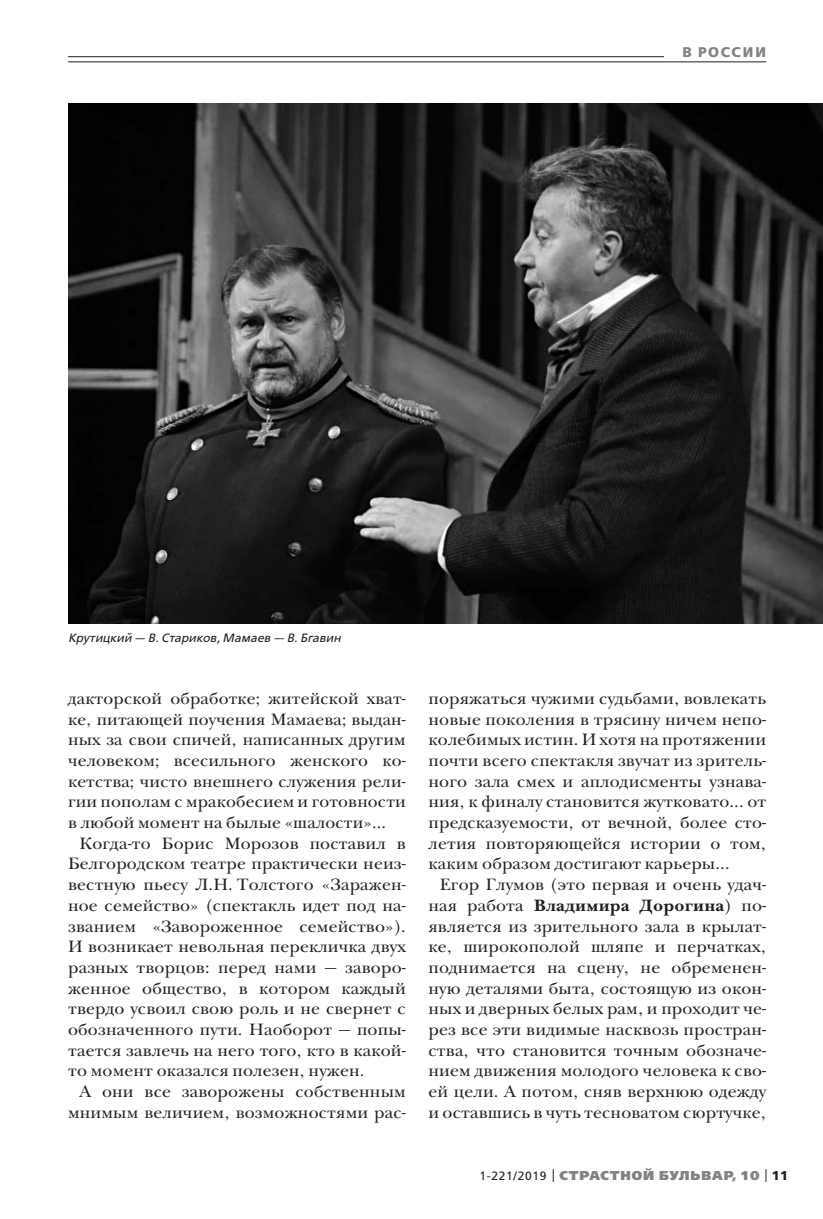
<style>
.page{position:relative;width:823px;height:1219px;background:#fff}
.page>*{position:absolute;margin:0;border:0;box-sizing:border-box;transform-origin:0 0}
.t1{font:17px/20.6px "New Baskerville ITC";letter-spacing:.01em;color:#231f20;text-align:justify}
.t2{font:700 14px "Free Set";letter-spacing:.105em;color:#808285}
.t3{font:800 12.8px "Free Set";letter-spacing:.07em;color:#808285}
.t4{font:italic 12px "Free Set";letter-spacing:.005em;color:#231f20}
.s1{font-weight:700}
.s2{font-weight:400;font-size:12px;color:#231f20}
.s3{font-weight:700;color:#231f20}
</style>
<div class="page">
<svg style="left:552px;top:1169px;width:1px;height:13px"></svg>
<svg style="left:765px;top:1169px;width:1px;height:13px"></svg>
<hr style="left:68px;top:56px;width:697px;height:1px;background:#231f20">
<div style="left:663px;top:41px;width:102px;height:21px;background:#fff"></div>
<hr style="left:68px;top:62px;width:697px;height:1px;background:#231f20">
<img style="left:68px;top:103px;width:754px;height:520px">
<p class="t2" style="left:682px;top:45px;width:85px">В РОССИИ</p>
<p class="t4" style="left:68px;top:632px;width:274px">Крутицкий — В. Стариков, Мамаев — В. Бгавин</p>
<p class="t1" style="left:68px;top:689px;width:339px">дакторской обработке; житейской хват&shy;ке, питающей поучения Мамаева; выдан&shy;ных за свои спичей, написанных другим человеком; всесильного женского ко&shy;кетства; чисто внешнего служения рели&shy;гии пополам с мракобесием и готовности в любой момент на былые «шалости»...</p>
<p class="t1" style="left:68px;top:834px;width:339px;text-indent:11px">Когда-то Борис Морозов поставил в Белгородском театре практически неиз&shy;вестную пьесу Л.Н. Толстого «Заражен&shy;ное семейство» (спектакль идет под на&shy;званием «Завороженное семейство»).<br>И возникает невольная перекличка двух разных творцов: перед нами — заворо&shy;женное общество, в котором каждый твердо усвоил свою роль и не свернет с обозначенного пути. Наоборот — попы&shy;тается завлечь на него того, кто в какой&shy;то момент оказался полезен, нужен.</p>
<p class="t1" style="left:68px;top:1083px;width:339px;text-align:right">А они все заворожены собственным мнимым величием, возможностями рас-</p>
<p class="t1" style="left:428px;top:689px;width:339px">поряжаться чужими судьбами, вовлекать новые поколения в трясину ничем непо&shy;колебимых истин. И хотя на протяжении почти всего спектакля звучат из зритель&shy;ного зала смех и аплодисменты узнава&shy;ния, к финалу становится жутковато... от предсказуемости, от вечной, более сто&shy;летия повторяющейся истории о том, каким образом достигают карьеры...</p>
<p class="t1" style="left:428px;top:876px;width:339px;text-indent:11px">Егор Глумов (это первая и очень удач&shy;ная работа <span class="s1">Владимира Дорогина</span>) по&shy;является из зрительного зала в крылат&shy;ке, широкополой шляпе и перчатках, поднимается на сцену, не обременен&shy;ную деталями быта, состоящую из окон&shy;ных и дверных белых рам, и проходит че&shy;рез все эти видимые насквозь простран&shy;ства, что становится точным обозначе&shy;нием движения молодого человека к сво&shy;ей цели. А потом, сняв верхнюю одежду и оставшись в чуть тесноватом сюртучке,</p>
<p class="t3" style="left:479px;top:1169px;width:310px"><span class="s2">1-221/2019</span> СТРАСТНОЙ БУЛЬВАР, 10 <span class="s3">11</span></p>
</div>
